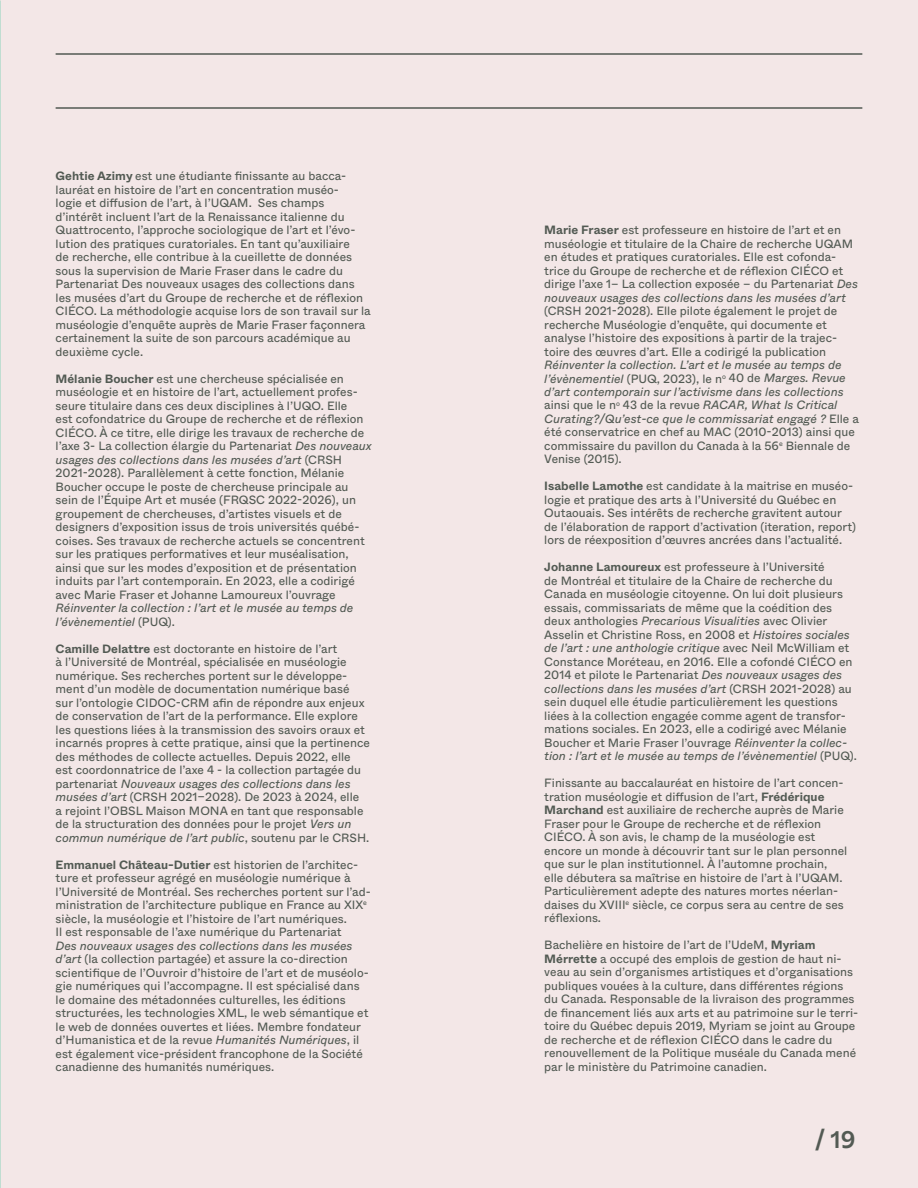
<style>
.page{position:relative;width:918px;height:1188px;background:#f3e7e7}
.page>*{position:absolute;margin:0;border:0;box-sizing:border-box;transform-origin:0 0}
.t1{font:500 24px "Edu Whyte";color:#525a53}
.t2{font:12px/13.5px "Edu Whyte";color:#525a53}
.t3{font:italic 12px/13.5px "Edu Whyte";color:#525a53}
.s1{font-weight:700}
.s2{font-style:italic}
.s3{font-style:normal}
</style>
<div class="page">
<hr style="left:56px;top:53px;width:806px;height:2px;background:#525a53">
<hr style="left:56px;top:107px;width:806px;height:2px;background:#525a53">
<p class="t2" style="left:56px;top:169px;width:317px"><span class="s1">Gehtie Azimy</span> est une étudiante finissante au bacca&shy;lauréat en histoire de l’art en concentration muséo-<br>logie et diffusion de l’art, à l’UQAM. Ses champs d’intérêt incluent l’art de la Renaissance italienne du Quattrocento, l’approche sociologique de l’art et l’évo&shy;lution des pratiques curatoriales. En tant qu’auxiliaire<br>de recherche, elle contribue à la cueillette de données sous la supervision de Marie Fraser dans le cadre du Partenariat Des nouveaux usages des collections dans les musées d’art du Groupe de recherche et de réflexion CIÉCO. La méthodologie acquise lors de son travail sur la muséologie d’enquête auprès de Marie Fraser façonnera certainement la suite de son parcours académique au deuxième cycle.</p>
<p class="t2" style="left:56px;top:372px;width:318px"><span class="s1">Mélanie Boucher</span> est une chercheuse spécialisée en muséologie et en histoire de l’art, actuellement profes&shy;seure titulaire dans ces deux disciplines à l’UQO. Elle<br>est cofondatrice du Groupe de recherche et de réflexion CIÉCO. À ce titre, elle dirige les travaux de recherche de l’axe 3- La collection élargie du Partenariat <span class="s2">Des nouveaux usages des collections dans les musées d’art</span> (CRSH 2021-2028). Parallèlement à cette fonction, Mélanie Boucher occupe le poste de chercheuse principale au sein de l’Équipe Art et musée (FRQSC 2022-2026), un groupement de chercheuses, d’artistes visuels et de designers d’exposition issus de trois universités québé&shy;coises. Ses travaux de recherche actuels se concentrent sur les pratiques performatives et leur muséalisation, ainsi que sur les modes d’exposition et de présentation induits par l’art contemporain. En 2023, elle a codirigé avec Marie Fraser et Johanne Lamoureux l’ouvrage</p>
<p class="t3" style="left:56px;top:601px;width:299px">Réinventer la collection : l’art et le musée au temps de l’évènementiel <span class="s3">(PUQ).</span></p>
<p class="t2" style="left:56px;top:642px;width:316px"><span class="s1">Camille Delattre</span> est doctorante en histoire de l’art<br>à l’Université de Montréal, spécialisée en muséologie numérique. Ses recherches portent sur le développe&shy;ment d’un modèle de documentation numérique basé sur l’ontologie CIDOC-CRM afin de répondre aux enjeux de conservation de l’art de la performance. Elle explore les questions liées à la transmission des savoirs oraux et incarnés propres à cette pratique, ainsi que la pertinence des méthodes de collecte actuelles. Depuis 2022, elle est coordonnatrice de l’axe 4 - la collection partagée du partenariat <span class="s2">Nouveaux usages des collections dans les musées d’art</span> (CRSH 2021–2028). De 2023 à 2024, elle<br>a rejoint l’OBSL Maison MONA en tant que responsable de la structuration des données pour le projet <span class="s2">Vers un commun numérique de l’art public</span>, soutenu par le CRSH.</p>
<p class="t2" style="left:56px;top:858px;width:317px"><span class="s1">Emmanuel Château-Dutier</span> est historien de l’architec&shy;ture et professeur agrégé en muséologie numérique à l’Université de Montréal. Ses recherches portent sur l’ad&shy;ministration de l’architecture publique en France au XIX<sup>e </sup>siècle, la muséologie et l’histoire de l’art numériques.<br>Il est responsable de l’axe numérique du Partenariat</p>
<p class="t2" style="left:56px;top:939px;width:315px"><span class="s2">Des nouveaux usages des collections dans les musées d’art</span> (la collection partagée) et assure la co-direction scientifique de l’Ouvroir d’histoire de l’art et de muséolo&shy;gie numériques qui l’accompagne. Il est spécialisé dans le domaine des métadonnées culturelles, les éditions structurées, les technologies XML, le web sémantique et le web de données ouvertes et liées. Membre fondateur d’Humanistica et de la revue <span class="s2">Humanités Numériques</span>, il est également vice-président francophone de la Société canadienne des humanités numériques.</p>
<p class="t2" style="left:544px;top:223px;width:315px"><span class="s1">Marie Fraser</span> est professeure en histoire de l’art et en muséologie et titulaire de la Chaire de recherche UQAM en études et pratiques curatoriales. Elle est cofonda&shy;trice du Groupe de recherche et de réflexion CIÉCO et dirige l’axe 1– La collection exposée – du Partenariat <span class="s2">Des nouveaux usages des collections dans les musées d’art</span></p>
<p class="t2" style="left:544px;top:304px;width:295px">(CRSH 2021-2028). Elle pilote également le projet de recherche Muséologie d’enquête, qui documente et analyse l’histoire des expositions à partir de la trajec&shy;toire des œuvres d’art. Elle a codirigé la publication</p>
<p class="t3" style="left:544px;top:358px;width:316px">Réinventer la collection. L’art et le musée au temps de l’évènementiel <span class="s3">(PUQ, 2023), le n</span><sup>o</sup> <span class="s3">40 de</span> Marges. Revue d’art contemporain sur l’activisme dans les collections <span class="s3">ainsi que le n</span><sup>o</sup> <span class="s3">43 de la revue</span> RACAR, What Is Critical Curating?/Qu’est-ce que le commissariat engagé ? <span class="s3">Elle a été conservatrice en chef au MAC (2010-2013) ainsi que commissaire du pavillon du Canada à la 56</span><sup>e</sup> <span class="s3">Biennale de Venise (2015).</span></p>
<p class="t2" style="left:544px;top:480px;width:313px"><span class="s1">Isabelle Lamothe</span> est candidate à la maitrise en muséo&shy;logie et pratique des arts à l’Université du Québec en Outaouais. Ses intérêts de recherche gravitent autour de l’élaboration de rapport d’activation (iteration, report) lors de réexposition d’œuvres ancrées dans l’actualité.</p>
<p class="t2" style="left:544px;top:561px;width:314px"><span class="s1">Johanne Lamoureux</span> est professeure à l’Université<br>de Montréal et titulaire de la Chaire de recherche du Canada en muséologie citoyenne. On lui doit plusieurs essais, commissariats de même que la coédition des deux anthologies <span class="s2">Precarious Visualities</span> avec Olivier Asselin et Christine Ross, en 2008 et <span class="s2">Histoires sociales de l’art : une anthologie critique</span> avec Neil McWilliam et Constance Moréteau, en 2016. Elle a cofondé CIÉCO en 2014 et pilote le Partenariat <span class="s2">Des nouveaux usages des collections dans les musées d’art</span> (CRSH 2021-2028) au sein duquel elle étudie particulièrement les questions liées à la collection engagée comme agent de transfor&shy;mations sociales. En 2023, elle a codirigé avec Mélanie Boucher et Marie Fraser l’ouvrage <span class="s2">Réinventer la collec&shy;tion : l’art et le musée au temps de l’évènementiel</span> (PUQ).</p>
<p class="t2" style="left:544px;top:777px;width:305px">Finissante au baccalauréat en histoire de l’art concen&shy;tration muséologie et diffusion de l’art, <span class="s1">Frédérique Marchand</span> est auxiliaire de recherche auprès de Marie Fraser pour le Groupe de recherche et de réflexion CIÉCO. À son avis, le champ de la muséologie est encore un monde à découvrir tant sur le plan personnel que sur le plan institutionnel. À l’automne prochain, elle débutera sa maîtrise en histoire de l’art à l’UQAM.<br>Particulièrement adepte des natures mortes néerlan&shy;daises du XVIII<sup>e</sup> siècle, ce corpus sera au centre de ses réflexions.</p>
<p class="t2" style="left:544px;top:939px;width:316px">Bachelière en histoire de l’art de l’UdeM, <span class="s1">Myriam Mérrette</span> a occupé des emplois de gestion de haut ni&shy;veau au sein d’organismes artistiques et d’organisations publiques vouées à la culture, dans différentes régions du Canada. Responsable de la livraison des programmes de financement liés aux arts et au patrimoine sur le terri&shy;toire du Québec depuis 2019, Myriam se joint au Groupe de recherche et de réflexion CIÉCO dans le cadre du renouvellement de la Politique muséale du Canada mené par le ministère du Patrimoine canadien.</p>
<h1 class="t1" style="left:815px;top:1124px;width:42px">/ 19</h1>
</div>
